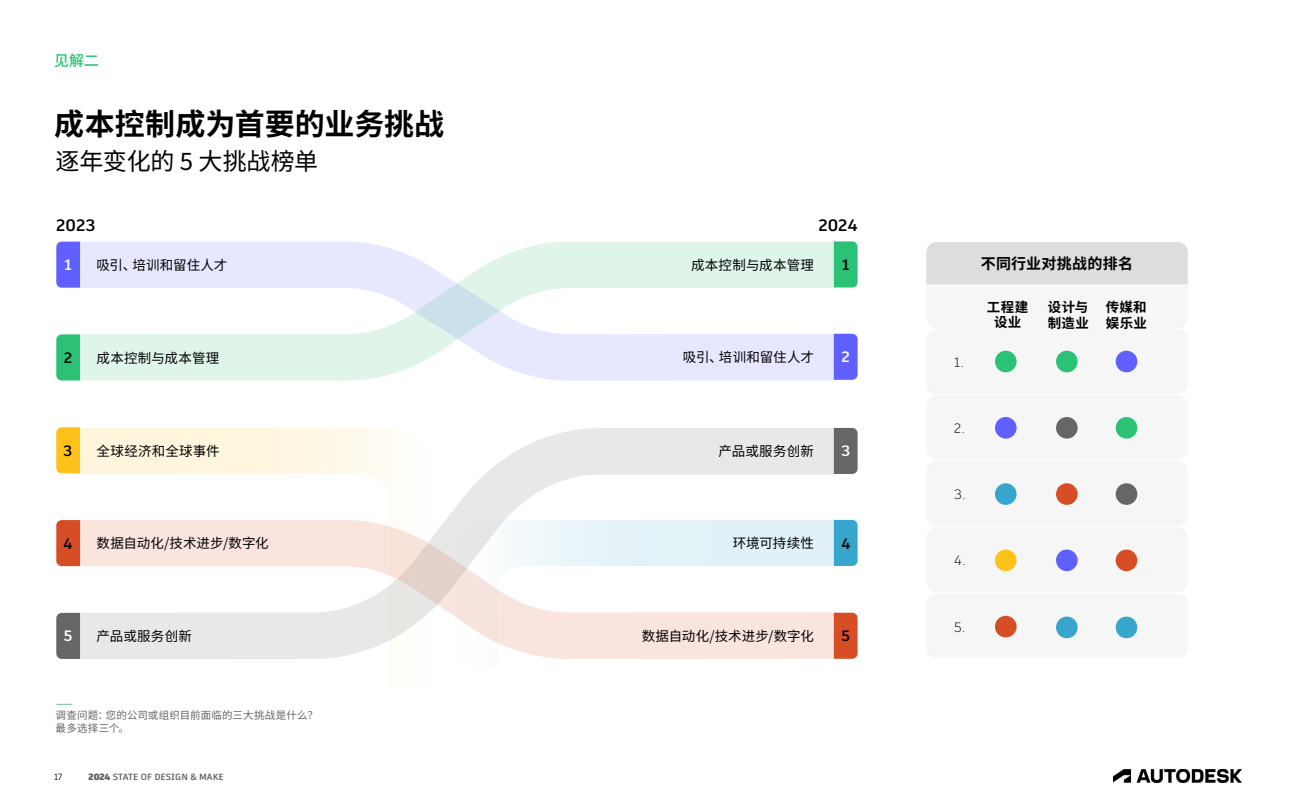
<style>
.page{position:relative;width:1296px;height:810px;background:#fff}
.page>*{position:absolute;margin:0;border:0;box-sizing:border-box;transform-origin:0 0}
.t1{font:700 30px "Noto Sans SC";color:#000}
.t2{font:24px "Noto Sans SC";letter-spacing:-.005em;color:#000}
.t3{font:700 16.5px "Artifakt Element";letter-spacing:.015em;color:#000}
.t4{font:700 15px "Noto Sans SC";letter-spacing:.02em;color:#000}
.t5{font:700 15px "Artifakt Element";color:#000}
.t6{font:700 15px "Artifakt Element";color:#fff}
.PRY2___Wayfinder{font:500 15px "Noto Sans SC";color:#2bc275}
.t7{font:13.5px "Noto Sans SC";letter-spacing:.015em;color:#000}
.t8{font:13.5px "Noto Sans SC";letter-spacing:-.005em;color:#000}
.t9{font:700 13.5px/16.5px "Noto Sans SC";letter-spacing:.025em;color:#000}
.t10{font:300 13.5px "Artifakt Element";color:#000}
.t11{font:10.5px/13.5px "Noto Sans SC";letter-spacing:.02em;color:#666}
.t12{font:700 9px "Artifakt Element";color:#5f6062}
.t13{font:9px "Artifakt Element";color:#000}
.s1{font-weight:900}
</style>
<div class="page">
<img style="left:1113px;top:770px;width:129px;height:13px">
<svg style="left:80px;top:241px;width:755px;height:140px"></svg>
<svg style="left:79px;top:428px;width:756px;height:231px"></svg>
<div style="left:926px;top:329px;width:262px;height:65px;background:#f6f6f6;border-radius:11px"></div>
<div style="left:926px;top:328px;width:263px;height:67px;border:1px solid #fff;border-radius:11px"></div>
<div style="left:926px;top:395px;width:262px;height:65px;background:#f6f6f6;border-radius:11px"></div>
<div style="left:926px;top:394px;width:263px;height:67px;border:1px solid #fff;border-radius:11px"></div>
<div style="left:926px;top:461px;width:262px;height:66px;background:#f6f6f6;border-radius:11px"></div>
<div style="left:926px;top:460px;width:263px;height:67px;border:1px solid #fff;border-radius:11px"></div>
<div style="left:926px;top:527px;width:262px;height:66px;background:#f6f6f6;border-radius:11px"></div>
<div style="left:926px;top:526px;width:263px;height:67px;border:1px solid #fff;border-radius:11px"></div>
<div style="left:926px;top:593px;width:262px;height:66px;background:#f6f6f6;border-radius:11px"></div>
<div style="left:926px;top:592px;width:263px;height:67px;border:1px solid #fff;border-radius:11px"></div>
<svg style="left:926px;top:242px;width:262px;height:87px"></svg>
<div style="left:995px;top:483px;width:22px;height:22px;background:#37a5cc;border-radius:50%"></div>
<div style="left:1056px;top:483px;width:22px;height:22px;background:#d74e26;border-radius:50%"></div>
<div style="left:1116px;top:483px;width:21px;height:22px;background:#666;border-radius:50%"></div>
<div style="left:995px;top:616px;width:22px;height:21px;background:#d74e26;border-radius:50%"></div>
<div style="left:1056px;top:617px;width:22px;height:21px;background:#37a5cc;border-radius:50%"></div>
<div style="left:1116px;top:617px;width:21px;height:21px;background:#37a5cc;border-radius:50%"></div>
<div style="left:995px;top:550px;width:22px;height:21px;background:#ffc21a;border-radius:50%"></div>
<div style="left:1056px;top:550px;width:22px;height:21px;background:#5f60ff;border-radius:50%"></div>
<div style="left:1116px;top:550px;width:21px;height:21px;background:#d74e26;border-radius:50%"></div>
<div style="left:995px;top:417px;width:22px;height:22px;background:#5f60ff;border-radius:50%"></div>
<div style="left:1056px;top:417px;width:22px;height:22px;background:#666;border-radius:50%"></div>
<div style="left:1116px;top:417px;width:21px;height:22px;background:#2bc275;border-radius:50%"></div>
<div style="left:995px;top:351px;width:22px;height:21px;background:#2bc275;border-radius:50%"></div>
<div style="left:1056px;top:351px;width:22px;height:21px;background:#2bc275;border-radius:50%"></div>
<div style="left:1116px;top:351px;width:21px;height:21px;background:#5f60ff;border-radius:50%"></div>
<svg style="left:56px;top:242px;width:24px;height:46px"></svg>
<svg style="left:56px;top:334px;width:24px;height:46px"></svg>
<svg style="left:56px;top:427px;width:24px;height:46px"></svg>
<svg style="left:56px;top:613px;width:24px;height:46px"></svg>
<svg style="left:56px;top:520px;width:24px;height:46px"></svg>
<svg style="left:834px;top:613px;width:24px;height:46px"></svg>
<svg style="left:834px;top:241px;width:24px;height:47px"></svg>
<svg style="left:834px;top:334px;width:24px;height:46px"></svg>
<svg style="left:834px;top:428px;width:24px;height:46px"></svg>
<svg style="left:834px;top:520px;width:24px;height:46px"></svg>
<svg style="left:56px;top:704px;width:16px;height:1px"></svg>
<p class="PRY2___Wayfinder" style="left:54px;top:52px;width:46px">见解二</p>
<p class="t1" style="left:54px;top:107px;width:392px">成本控制成为首要的业务挑战</p>
<p class="t2" style="left:56px;top:148px;width:264px">逐年变化的 大挑战榜单</p>
<p class="t3" style="left:57px;top:214px;width:40px">2023</p>
<p class="t3" style="left:819px;top:214px;width:40px">2024</p>
<p class="t6" style="left:64px;top:254px;width:9px">1</p>
<p class="t8" style="left:97px;top:257px;width:132px">吸引、培训和留住人才</p>
<p class="t7" style="left:691px;top:257px;width:124px">成本控制与成本管理</p>
<p class="t5" style="left:842px;top:254px;width:9px">1</p>
<p class="t5" style="left:64px;top:347px;width:9px">2</p>
<p class="t7" style="left:97px;top:350px;width:124px">成本控制与成本管理</p>
<p class="t8" style="left:683px;top:350px;width:132px">吸引、培训和留住人才</p>
<p class="t6" style="left:842px;top:347px;width:9px">2</p>
<p class="t5" style="left:64px;top:440px;width:10px">3</p>
<p class="t7" style="left:97px;top:443px;width:124px">全球经济和全球事件</p>
<p class="t7" style="left:719px;top:444px;width:97px">产品或服务创新</p>
<p class="t6" style="left:841px;top:441px;width:10px">3</p>
<p class="t5" style="left:64px;top:533px;width:10px">4</p>
<p class="t7" style="left:97px;top:536px;width:174px">数据自动化/技术进步/数字化</p>
<p class="t7" style="left:733px;top:536px;width:83px">环境可持续性</p>
<p class="t5" style="left:841px;top:533px;width:10px">4</p>
<p class="t6" style="left:64px;top:625px;width:10px">5</p>
<p class="t7" style="left:97px;top:629px;width:97px">产品或服务创新</p>
<p class="t7" style="left:642px;top:629px;width:174px">数据自动化/技术进步/数字化</p>
<p class="t5" style="left:842px;top:626px;width:10px">5</p>
<p class="t11" style="left:56px;top:708px;width:264px">调查问题：您的公司或组织目前面临的三大挑战是什么？最多选择三个。</p>
<p class="t13" style="left:54px;top:770px;width:10px">17</p>
<p class="t12" style="left:89px;top:770px;width:137px"><span class="s1">2024</span> STATE OF DESIGN &amp; MAKE</p>
<p class="t10" style="left:954px;top:352px;width:11px">1.</p>
<p class="t4" style="left:981px;top:255px;width:154px">不同行业对挑战的排名</p>
<p class="t9" style="left:987px;top:300px;width:43px;line-height:15px;text-align:center">工程建设业</p>
<p class="t9" style="left:1048px;top:299px;width:43px">设计与制造业</p>
<p class="t9" style="left:1106px;top:299px;width:43px">传媒和娱乐业</p>
<p class="t10" style="left:954px;top:419px;width:12px">2.</p>
<p class="t10" style="left:954px;top:485px;width:13px">3.</p>
<p class="t10" style="left:954px;top:551px;width:13px">4.</p>
<p class="t10" style="left:954px;top:617px;width:13px">5.</p>
</div>
